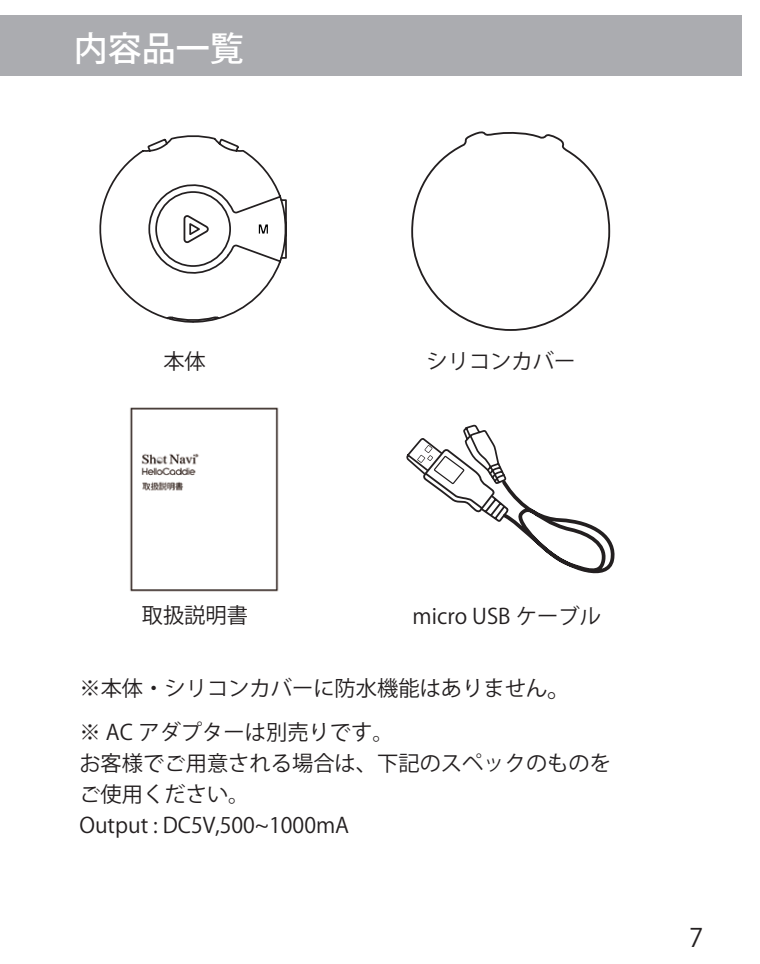
<style>
.page{position:relative;width:760px;height:964px;background:#fff}
.page>*{position:absolute;margin:0;border:0;box-sizing:border-box;transform-origin:0 0}
.t1{font:500 34px "Koz Go Pro";color:#fff}
.t2{font:25.6px "Koz Go Pro";color:#231f20}
.t3{font:21.2px/31.2px "Koz Go Pro";color:#231f20}
.s1{font-size:25.6px}
</style>
<div class="page">
<div style="left:0;top:15px;width:741px;height:60px;background:#abacb0"></div>
<img style="left:130px;top:407px;width:149px;height:185px">
<svg style="left:99px;top:135px;width:188px;height:188px"></svg>
<svg style="left:183px;top:215px;width:26px;height:28px"></svg>
<svg style="left:411px;top:131px;width:200px;height:200px"></svg>
<svg style="left:406px;top:425px;width:209px;height:149px"></svg>
<h1 class="t1" style="left:74px;top:26px;width:172px">内容品一覧</h1>
<p class="t3" style="left:163px;top:346px;width:44px">本体</p>
<p class="t3" style="left:426px;top:346px;width:150px">シリコンカバー</p>
<p class="t3" style="left:142px;top:600px;width:108px">取扱説明書</p>
<p class="t3" style="left:412px;top:601px;width:190px">micro USB ケーブル</p>
<p class="t3" style="left:79px;top:673px;width:495px">※本体・シリコンカバーに防水機能はありません<span class="s1">。</span></p>
<p class="t3" style="left:79px;top:717px;width:533px">※ AC アダプターは別売りです。<br>お客様でご用意される場合は、下記のスペックのものをご使用ください。<br>Output : DC5V,500~1000mA</p>
<p class="t2" style="left:689px;top:921px;width:16px">7</p>
</div>
